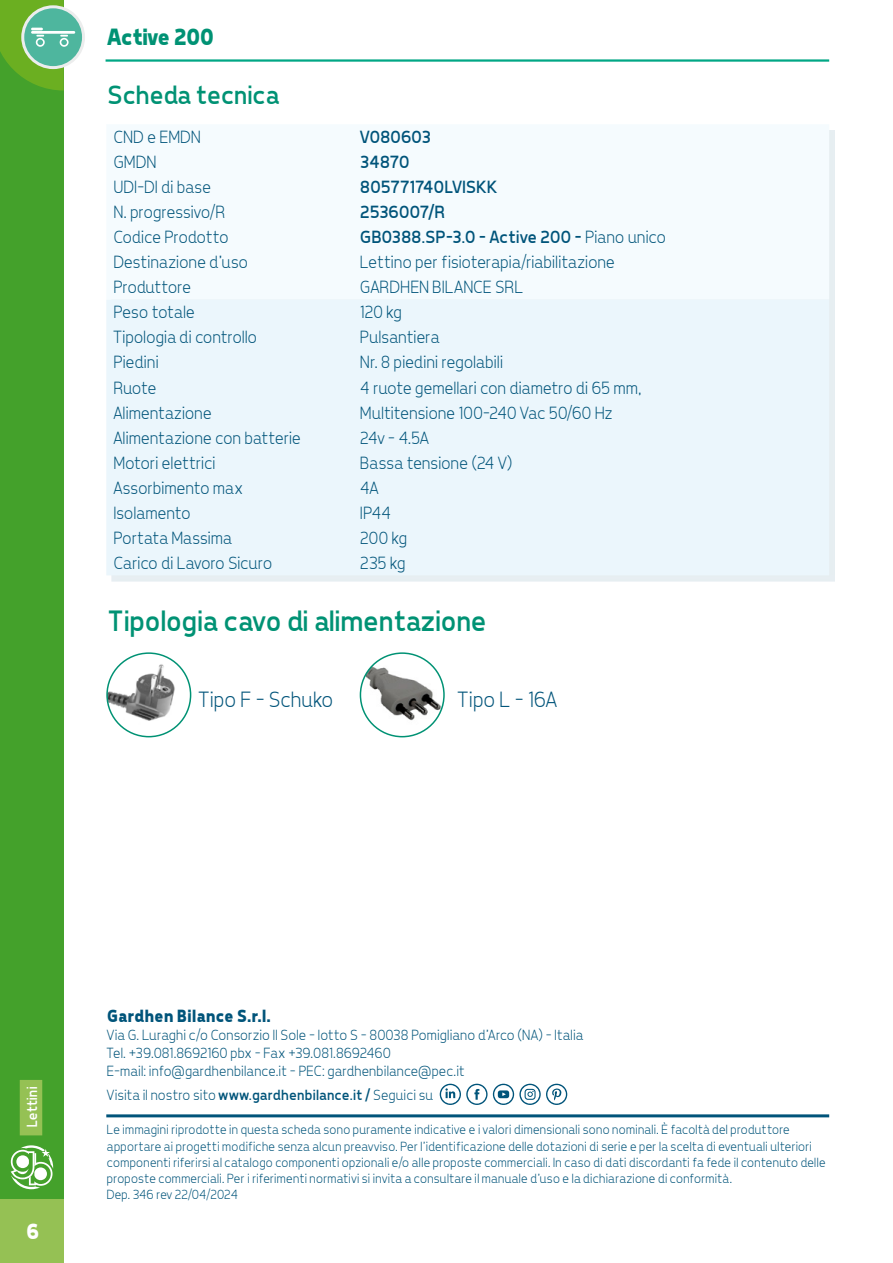
<style>
.page{position:relative;width:893px;height:1263px;background:#fff}
.page>*{position:absolute;margin:0;border:0;box-sizing:border-box;transform-origin:0 0}
.t1{font:30px "Tepeno Sans";color:#009274}
.t2{font:27px "Tepeno Sans";color:#009274}
.t3{font:700 24px "Tepeno Sans";letter-spacing:-.02em;color:#009274}
.t4{font:300 22.5px "Tepeno Sans";color:#00547a}
.t5{font:700 22.5px "Tepeno Sans";color:#fff}
.t6{font:300 18px "Tepeno Sans";color:#00547a}
.t7{font:18px "Tepeno Sans";color:#00547a}
.t8{font:700 18px "Tepeno Sans";letter-spacing:.01em;color:#00547a}
.t9{font:300 15px/18px "Tepeno Sans";letter-spacing:.01em;color:#00547a}
.t10{font:15px "Tepeno Sans";letter-spacing:.005em;color:#fff}
.t11{font:300 13.5px/16.2px "Tepeno Sans";letter-spacing:.015em;color:#00547a}
.s1{font-weight:300}
.s2{font-weight:400}
</style>
<div class="page">
<div style="left:0;top:0;width:64px;height:1263px;background:#44a12b"></div>
<div style="left:0;top:1199px;width:64px;height:64px;background:#95c154"></div>
<svg style="left:11px;top:1145px;width:42px;height:44px"></svg>
<div style="left:20px;top:1080px;width:22px;height:55px;background:#95c154"></div>
<hr style="left:106px;top:59px;width:723px;height:3px;background:#00a785">
<svg style="left:23px;top:7px;width:61px;height:61px"></svg>
<div style="left:21px;top:5px;width:64px;height:64px;border:3px solid #eceded;border-radius:50%"></div>
<hr style="left:31px;top:31px;width:44px;height:3px;background:#fff">
<svg style="left:0;top:0;width:69px;height:91px"></svg>
<div style="left:111px;top:130px;width:724px;height:452px;background:#e6eef1"></div>
<div style="left:107px;top:130px;width:722px;height:170px;background:#f5fbfe"></div>
<div style="left:106px;top:300px;width:723px;height:275px;background:#ebf6fc"></div>
<img style="left:360px;top:653px;width:84px;height:84px;border-radius:42px">
<div style="left:360px;top:652px;width:85px;height:85px;border:2px solid #009274;border-radius:50%"></div>
<svg style="left:107px;top:653px;width:84px;height:84px"></svg>
<img style="left:107px;top:660px;width:75px;height:73px">
<div style="left:106px;top:652px;width:85px;height:85px;border:2px solid #009274;border-radius:50%"></div>
<hr style="left:106px;top:1114px;width:723px;height:3px;background:#00547a">
<svg style="left:440px;top:1084px;width:127px;height:21px"></svg>
<h3 class="t3" style="left:106px;top:23px;width:108px">Active 200</h3>
<h2 class="t2" style="left:106px;top:78px;width:173px">Scheda tecnica</h2>
<h3 class="t6" style="left:113px;top:126px;width:89px">CND e EMDN</h3>
<h3 class="t7" style="left:359px;top:126px;width:72px">V080603</h3>
<h3 class="t6" style="left:113px;top:151px;width:44px">GMDN</h3>
<h3 class="t7" style="left:359px;top:151px;width:51px">34870</h3>
<h3 class="t6" style="left:113px;top:176px;width:99px">UDI-DI di base</h3>
<h3 class="t7" style="left:359px;top:176px;width:139px">805771740LVISKK</h3>
<h3 class="t6" style="left:113px;top:201px;width:113px">N. progressivo/R</h3>
<h3 class="t7" style="left:359px;top:201px;width:86px">2536007/R</h3>
<h3 class="t6" style="left:113px;top:226px;width:116px">Codice Prodotto</h3>
<h3 class="t7" style="left:359px;top:226px;width:307px">GB0388.SP-3.0 - Active 200 - <span class="s1">Piano unico</span></h3>
<h3 class="t6" style="left:113px;top:252px;width:136px">Destinazione d’uso</h3>
<h3 class="t6" style="left:359px;top:252px;width:256px">Lettino per fisioterapia/riabilitazione</h3>
<h3 class="t6" style="left:113px;top:277px;width:79px">Produttore</h3>
<h3 class="t6" style="left:359px;top:277px;width:165px">GARDHEN BILANCE SRL</h3>
<h3 class="t6" style="left:113px;top:302px;width:83px">Peso totale</h3>
<h3 class="t6" style="left:359px;top:302px;width:43px">120 kg</h3>
<h3 class="t6" style="left:113px;top:327px;width:145px">Tipologia di controllo</h3>
<h3 class="t6" style="left:359px;top:327px;width:81px">Pulsantiera</h3>
<h3 class="t6" style="left:113px;top:352px;width:47px">Piedini</h3>
<h3 class="t6" style="left:359px;top:352px;width:144px">Nr. 8 piedini regolabili</h3>
<h3 class="t6" style="left:113px;top:377px;width:44px">Ruote</h3>
<h3 class="t6" style="left:359px;top:377px;width:283px">4 ruote gemellari con diametro di 65 mm,</h3>
<h3 class="t6" style="left:113px;top:402px;width:100px">Alimentazione</h3>
<h3 class="t6" style="left:359px;top:402px;width:254px">Multitensione 100-240 Vac 50/60 Hz</h3>
<h3 class="t6" style="left:113px;top:427px;width:189px">Alimentazione con batterie</h3>
<h3 class="t6" style="left:359px;top:427px;width:70px">24v - 4.5A</h3>
<h3 class="t6" style="left:113px;top:452px;width:103px">Motori elettrici</h3>
<h3 class="t6" style="left:359px;top:452px;width:154px">Bassa tensione (24 V)</h3>
<h3 class="t6" style="left:113px;top:477px;width:131px">Assorbimento max</h3>
<h3 class="t6" style="left:359px;top:477px;width:20px">4A</h3>
<h3 class="t6" style="left:113px;top:502px;width:78px">Isolamento</h3>
<h3 class="t6" style="left:359px;top:502px;width:32px">IP44</h3>
<h3 class="t6" style="left:113px;top:527px;width:120px">Portata Massima</h3>
<h3 class="t6" style="left:359px;top:527px;width:48px">200 kg</h3>
<h3 class="t6" style="left:113px;top:552px;width:160px">Carico di Lavoro Sicuro</h3>
<h3 class="t6" style="left:359px;top:552px;width:47px">235 kg</h3>
<h1 class="t1" style="left:106px;top:603px;width:380px">Tipologia cavo di alimentazione</h1>
<h3 class="t4" style="left:198px;top:686px;width:136px">Tipo F - Schuko</h3>
<h3 class="t4" style="left:457px;top:686px;width:100px">Tipo L - 16A</h3>
<p class="t10" style="left:23px;top:1128px;width:42px;rotate:-90deg">Lettini</p>
<h3 class="t5" style="left:25px;top:1218px;width:15px">6</h3>
<h3 class="t8" style="left:106px;top:1006px;width:165px">Gardhen Bilance S.r.l.</h3>
<p class="t9" style="left:106px;top:1026px;width:478px">Via G. Luraghi c/o Consorzio Il Sole – lotto S - 80038 Pomigliano d’Arco (NA) – Italia<br>Tel. +39.081.8692160 pbx – Fax +39.081.8692460<br>E-mail: info@gardhenbilance.it - PEC: gardhenbilance@pec.it</p>
<p class="t9" style="left:106px;top:1085px;width:327px">Visita il nostro sito <span class="s2">www.gardhenbilance.it /</span> Seguici su</p>
<p class="t11" style="left:106px;top:1121px;width:720px">Le immagini riprodotte in questa scheda sono puramente indicative e i valori dimensionali sono nominali. È facoltà del produttore apportare ai progetti modifiche senza alcun preavviso. Per l’identificazione delle dotazioni di serie e per la scelta di eventuali ulteriori componenti riferirsi al catalogo componenti opzionali e/o alle proposte commerciali. In caso di dati discordanti fa fede il contenuto delle proposte commerciali. Per i riferimenti normativi si invita a consultare il manuale d’uso e la dichiarazione di conformità.<br>Dep. 346 rev 22/04/2024</p>
</div>
